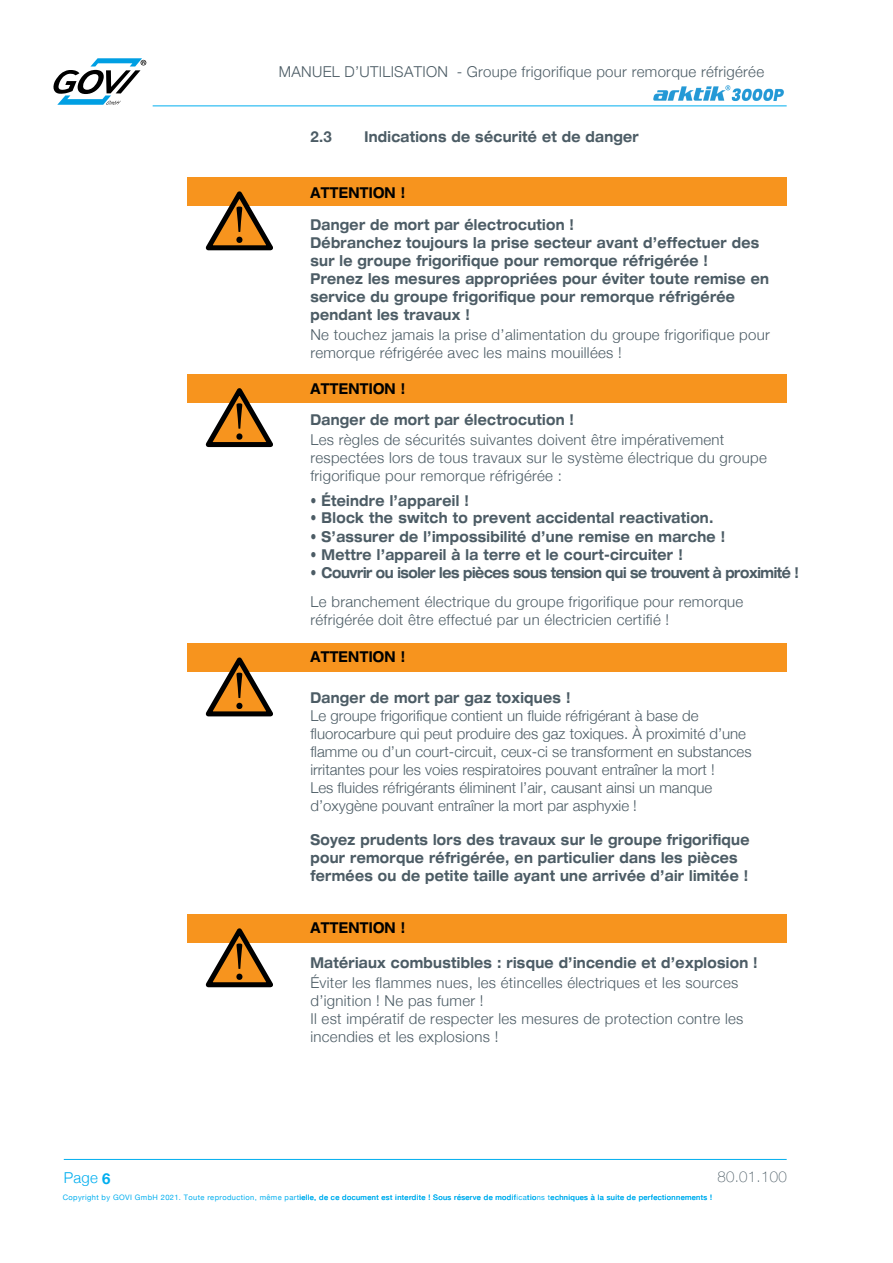
<style>
.page{position:relative;width:893px;height:1263px;background:#fff}
.page>*{position:absolute;margin:0;border:0;box-sizing:border-box;transform-origin:0 0}
.t1{font:700 expanded 15px/18px "Helvetica Neue";letter-spacing:.025em;color:#4c5c65;scale:.8 1}
.t2{font:300 15px/18px "Helvetica Neue";letter-spacing:.02em;color:#4c5c65}
.t3{font:300 15px/18px "Helvetica Neue";color:#4c5c65}
.t4{font:700 expanded 15px "Helvetica Neue";letter-spacing:-.03em;color:#4c5c65;scale:.8 1}
.t5{font:700 expanded 15px "Helvetica Neue";letter-spacing:.025em;color:#000;scale:.8 1}
.t6{font:100 15px "Helvetica Neue";letter-spacing:.02em;color:#4c5c65}
.t7{font:300 15px "Helvetica Neue";color:#00aeef}
.t8{font:700 15px "Helvetica Neue";color:#4c5c65}
.t9{font:7.5px "Helvetica Neue";letter-spacing:.05em;color:#00aeef}
.s1{font-weight:700}
</style>
<div class="page">
<hr style="left:153px;top:105px;width:634px;height:1px;background:#00aeef">
<hr style="left:64px;top:1159px;width:723px;height:1px;background:#00aeef">
<div style="left:187px;top:177px;width:600px;height:28px;background:#f7941e"></div>
<div style="left:187px;top:374px;width:600px;height:28px;background:#f7941e"></div>
<div style="left:187px;top:643px;width:600px;height:28px;background:#f7941e"></div>
<div style="left:187px;top:914px;width:600px;height:28px;background:#f7941e"></div>
<svg style="left:200px;top:191px;width:79px;height:60px"></svg>
<svg style="left:200px;top:388px;width:79px;height:60px"></svg>
<svg style="left:200px;top:657px;width:79px;height:60px"></svg>
<svg style="left:200px;top:928px;width:79px;height:60px"></svg>
<svg style="left:53px;top:58px;width:93px;height:47px"></svg>
<img style="left:653px;top:85px;width:131px;height:16px">
<p class="t2" style="left:279px;top:61px;width:487px">MANUEL D’UTILISATION - Groupe frigorifique pour remorque réfrigérée</p>
<p class="t8" style="left:310px;top:125px;width:23px">2.3</p>
<p class="t1" style="left:364px;top:128px;width:344px">Indications de sécurité et de danger</p>
<p class="t5" style="left:310px;top:184px;width:120px">ATTENTION !</p>
<p class="t1" style="left:310px;top:215px;width:575px">Danger de mort par électrocution !<br>Débranchez toujours la prise secteur avant d’effectuer des sur le groupe frigorifique pour remorque réfrigérée !<br>Prenez les mesures appropriées pour éviter toute remise en service du groupe frigorifique pour remorque réfrigérée pendant les travaux !</p>
<p class="t2" style="left:310px;top:325px;width:461px">Ne touchez jamais la prise d’alimentation du groupe frigorifique pour remorque réfrigérée avec les mains mouillées !</p>
<p class="t5" style="left:310px;top:379px;width:120px">ATTENTION !</p>
<p class="t1" style="left:310px;top:410px;width:331px">Danger de mort par électrocution !</p>
<p class="t2" style="left:310px;top:430px;width:458px">Les règles de sécurités suivantes doivent être impérativement respectées lors de tous travaux sur le système électrique du groupe frigorifique pour remorque réfrigérée :</p>
<p class="t7" style="left:64px;top:1166px;width:48px">Page <span class="s1">6</span></p>
<p class="t1" style="left:310px;top:491px;width:199px">• Éteindre l’appareil !</p>
<p class="t1" style="left:310px;top:509px;width:505px">• Block the switch to prevent accidental reactivation.</p>
<p class="t1" style="left:310px;top:527px;width:520px">• S’assurer de l’impossibilité d’une remise en marche !</p>
<p class="t1" style="left:310px;top:545px;width:467px">• Mettre l’appareil à la terre et le court-circuiter !</p>
<p class="t4" style="left:310px;top:563px;width:612px">• Couvrir ou isoler les pièces sous tension qui se trouvent à proximité !</p>
<p class="t2" style="left:310px;top:591px;width:434px">Le branchement électrique du groupe frigorifique pour remorque réfrigérée doit être effectué par un électricien certifié !</p>
<p class="t5" style="left:310px;top:647px;width:120px">ATTENTION !</p>
<p class="t1" style="left:310px;top:688px;width:327px">Danger de mort par gaz toxiques !</p>
<p class="t3" style="left:310px;top:705px;width:443px">Le groupe frigorifique contient un fluide réfrigérant à base de fluorocarbure qui peut produire des gaz toxiques. À proximité d’une flamme ou d’un court-circuit, ceux-ci se transforment en substances irritantes pour les voies respiratoires pouvant entraîner la mort !<br>Les fluides réfrigérants éliminent l’air, causant ainsi un manque d’oxygène pouvant entraîner la mort par asphyxie !</p>
<p class="t1" style="left:310px;top:830px;width:550px">Soyez prudents lors des travaux sur le groupe frigorifique pour remorque réfrigérée, en particulier dans les pièces fermées ou de petite taille ayant une arrivée d’air limitée !</p>
<p class="t5" style="left:310px;top:918px;width:120px">ATTENTION !</p>
<p class="t1" style="left:310px;top:953px;width:561px">Matériaux combustibles : risque d’incendie et d’explosion !</p>
<p class="t2" style="left:310px;top:973px;width:434px">Éviter les flammes nues, les étincelles électriques et les sources d’ignition ! Ne pas fumer !<br>Il est impératif de respecter les mesures de protection contre les incendies et les explosions !</p>
<p class="t6" style="left:717px;top:1165px;width:71px">80.01.100</p>
<p class="t9" style="left:63px;top:1192px;width:651px">Copyright by GOVI GmbH 2021. Toute reproduction, même partielle, de ce document est interdite ! Sous réserve de modifications techniques à la suite de perfectionnements !</p>
</div>
